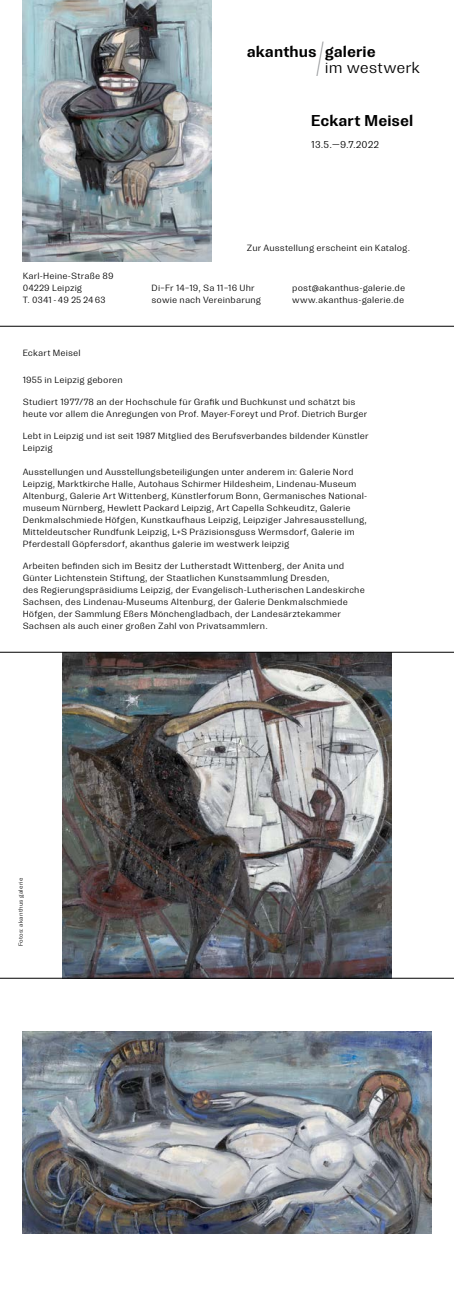
<style>
.page{position:relative;width:454px;height:1304px;background:#fff}
.page>*{position:absolute;margin:0;border:0;box-sizing:border-box;transform-origin:0 0}
.t1{font:100 49.1px "Trivia Gothic R";color:#939598;scale:.4 1}
.t2{font:700 15.7px "Trivia Gothic R";letter-spacing:.005em;color:#000}
.t3{font:300 15.7px "Trivia Gothic R";color:#000}
.t4{font:300 10px "Trivia Gothic R";letter-spacing:.005em;color:#000}
.t5{font:300 9px/12px "Trivia Gothic R";letter-spacing:.015em;color:#000}
.t6{font:300 6px "Trivia Gothic R";letter-spacing:.03em;color:#000}
</style>
<div class="page">
<img style="left:63px;top:653px;width:328px;height:325px">
<img style="left:23px;top:1032px;width:408px;height:202px">
<hr style="left:0;top:326px;width:454px;height:1px;background:#000">
<hr style="left:0;top:652px;width:454px;height:1px;background:#000">
<hr style="left:0;top:978px;width:454px;height:1px;background:#000">
<img style="left:23px;top:0;width:188px;height:262px">
<h1 class="t1" style="left:315px;top:32px;width:23px">/</h1>
<h2 class="t2" style="left:247px;top:43px;width:130px">akanthus galerie</h2>
<h2 class="t3" style="left:325px;top:59px;width:97px">im westwerk</h2>
<h2 class="t2" style="left:311px;top:112px;width:103px">Eckart Meisel</h2>
<p class="t4" style="left:311px;top:139px;width:70px">13.5.—9.7.2022</p>
<p class="t5" style="left:247px;top:242px;width:165px">Zur Ausstellung erscheint ein Katalog.</p>
<p class="t5" style="left:23px;top:270px;width:92px">Karl-Heine-Straße 89<br>04229 Leipzig<br>T. 0341 - 49 25 24 63</p>
<p class="t5" style="left:151px;top:282px;width:111px">Di–Fr 14–19, Sa 11–16 Uhr sowie nach Vereinbarung</p>
<p class="t5" style="left:292px;top:282px;width:114px">post@akanthus-galerie.de www.akanthus-galerie.de</p>
<p class="t5" style="left:23px;top:348px;width:60px">Eckart Meisel</p>
<p class="t5" style="left:23px;top:375px;width:102px">1955 in Leipzig geboren</p>
<p class="t5" style="left:23px;top:397px;width:346px">Studiert 1977/78 an der Hochschule für Grafik und Buchkunst und schätzt bis heute vor allem die Anregungen von Prof. Mayer-Foreyt und Prof. Dietrich Burger</p>
<p class="t5" style="left:23px;top:431px;width:347px">Lebt in Leipzig und ist seit 1987 Mitglied des Berufsverbandes bildender Künstler<br>Leipzig</p>
<p class="t5" style="left:23px;top:467px;width:346px">Ausstellungen und Ausstellungsbeteiligungen unter anderem in: Galerie Nord Leipzig, Marktkirche Halle, Autohaus Schirmer Hildesheim, Lindenau--Museum Altenburg, Galerie Art Wittenberg, Künstlerforum Bonn, Germanisches National&shy;museum Nürnberg, Hewlett Packard Leipzig, Art Capella Schkeuditz, Galerie Denkmalschmiede Höfgen, Kunstkaufhaus Leipzig, Leipziger Jahresausstellung, Mitteldeutscher Rundfunk Leipzig, L+S Präzisionsguss Wermsdorf, Galerie im Pferdestall Göpfersdorf, akanthus galerie im westwerk leipzig</p>
<p class="t5" style="left:23px;top:561px;width:343px">Arbeiten befinden sich im Besitz der Lutherstadt Wittenberg, der Anita und Günter Lichtenstein Stiftung, der Staatlichen Kunstsammlung Dresden,<br>des Regierungspräsidiums Leipzig, der Evangelisch-Lutherischen Landeskirche Sachsen, des Lindenau-Museums Altenburg, der Galerie Denkmalschmiede Höfgen, der Sammlung Eßers Mönchengladbach, der Landesärztekammer Sachsen als auch einer großen Zahl von Privatsammlern.</p>
<p class="t6" style="left:17px;top:946px;width:70px;rotate:-90deg">Fotos: akanthus galerie</p>
</div>
